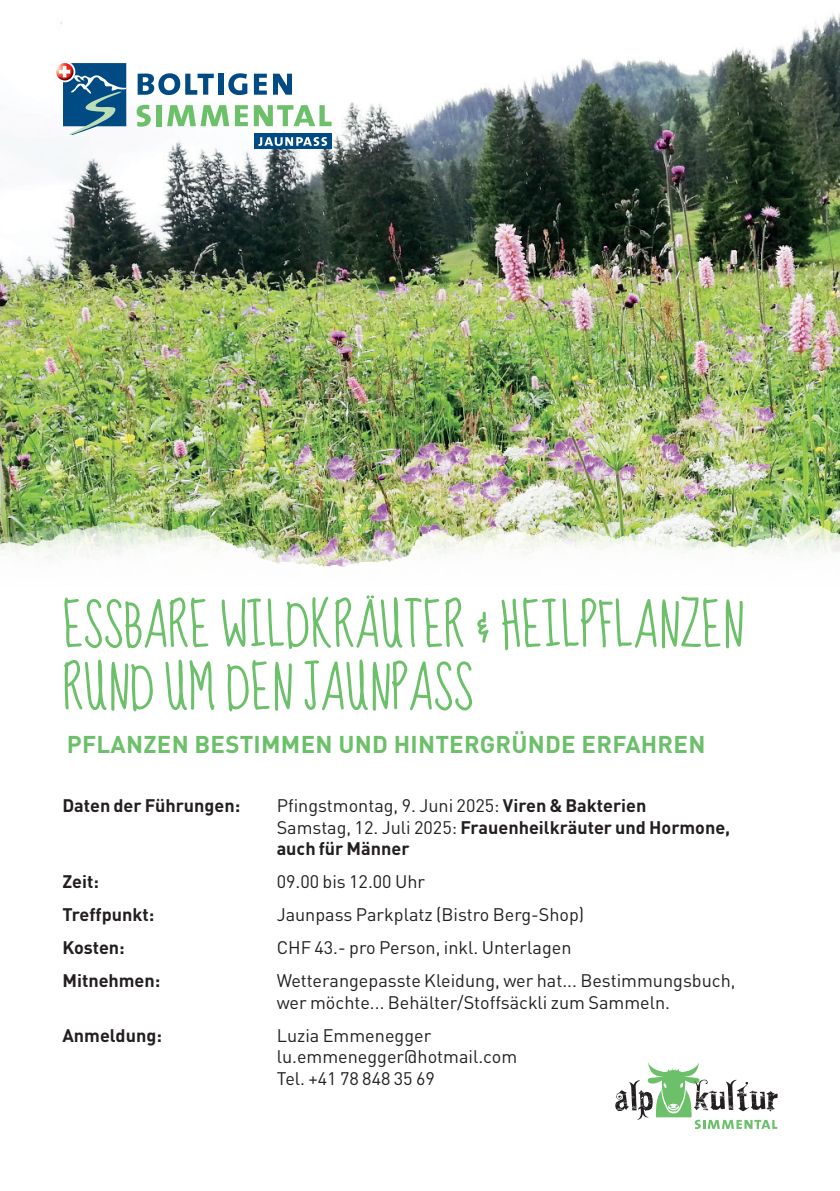
<style>
.page{position:relative;width:840px;height:1191px;background:#fff}
.page>*{position:absolute;margin:0;border:0;box-sizing:border-box;transform-origin:0 0}
.t1{font:52px/62.4px "Sue Ellen Francisco";color:#6bc069}
.t2{font:700 24px "DINOT";letter-spacing:.01em;color:#6bc069}
.t3{font:18px/21.6px "DINOT";color:#231f20}
.t4{font:700 18px/21.6px "DINOT";color:#231f20}
.s1{font-weight:400}
</style>
<div class="page">
<img style="left:0;top:13px;width:839px;height:508px">
<svg style="left:615px;top:1062px;width:162px;height:66px"></svg>
<div style="left:254px;top:134px;width:77px;height:15px;background:#004b84"></div>
<svg style="left:136px;top:105px;width:15px;height:22px"></svg>
<div style="left:156px;top:105px;width:5px;height:21px;background:#6bc069"></div>
<svg style="left:167px;top:105px;width:62px;height:21px"></svg>
<svg style="left:235px;top:105px;width:13px;height:21px"></svg>
<svg style="left:254px;top:105px;width:77px;height:21px"></svg>
<img style="left:56px;top:63px;width:7px;height:17px">
<svg style="left:63px;top:63px;width:63px;height:73px"></svg>
<svg style="left:137px;top:73px;width:77px;height:22px"></svg>
<div style="left:218px;top:74px;width:5px;height:21px;background:#004b84"></div>
<svg style="left:228px;top:73px;width:19px;height:22px"></svg>
<svg style="left:254px;top:74px;width:13px;height:21px"></svg>
<svg style="left:273px;top:74px;width:19px;height:21px"></svg>
<svg style="left:258px;top:137px;width:69px;height:9px"></svg>
<img style="left:0;top:524px;width:839px;height:43px">
<svg style="left:433px;top:542px;width:180px;height:25px"></svg>
<h1 class="t1" style="left:62px;top:597px;width:682px">ESSBARE WILDKRÄUTER &amp; HEILPFLANZEN<br>RUND UM DEN JAUNPASS</h1>
<h2 class="t2" style="left:67px;top:725px;width:639px">PFLANZEN BESTIMMEN UND HINTERGRÜNDE ERFAHREN</h2>
<p class="t4" style="left:62px;top:793px;width:179px">Daten der Führungen:</p>
<p class="t4" style="left:276px;top:793px;width:455px"><span class="s1">Pfingstmontag, 9. Juni 2025:</span> Viren &amp; Bakterien<br><span class="s1">Samstag, 12. Juli 2025:</span> Frauenheilkräuter und Hormone, auch für Männer</p>
<p class="t4" style="left:62px;top:869px;width:38px">Zeit:</p>
<p class="t3" style="left:276px;top:869px;width:150px">09.00 bis 12.00 Uhr</p>
<p class="t4" style="left:62px;top:902px;width:93px">Treffpunkt:</p>
<p class="t3" style="left:276px;top:902px;width:309px">Jaunpass Parkplatz (Bistro Berg-Shop)</p>
<p class="t4" style="left:62px;top:935px;width:64px">Kosten:</p>
<p class="t3" style="left:276px;top:935px;width:296px">CHF 43.- pro Person, inkl. Unterlagen</p>
<p class="t4" style="left:62px;top:968px;width:99px">Mitnehmen:</p>
<p class="t3" style="left:276px;top:968px;width:460px">Wetterangepasste Kleidung, wer hat... Bestimmungsbuch, wer möchte... Behälter/Stoffsäckli zum Sammeln.</p>
<p class="t4" style="left:62px;top:1022px;width:101px">Anmeldung:</p>
<p class="t3" style="left:276px;top:1022px;width:242px">Luzia Emmenegger lu.emmenegger@hotmail.com<br>Tel. +41 78 848 35 69</p>
</div>
